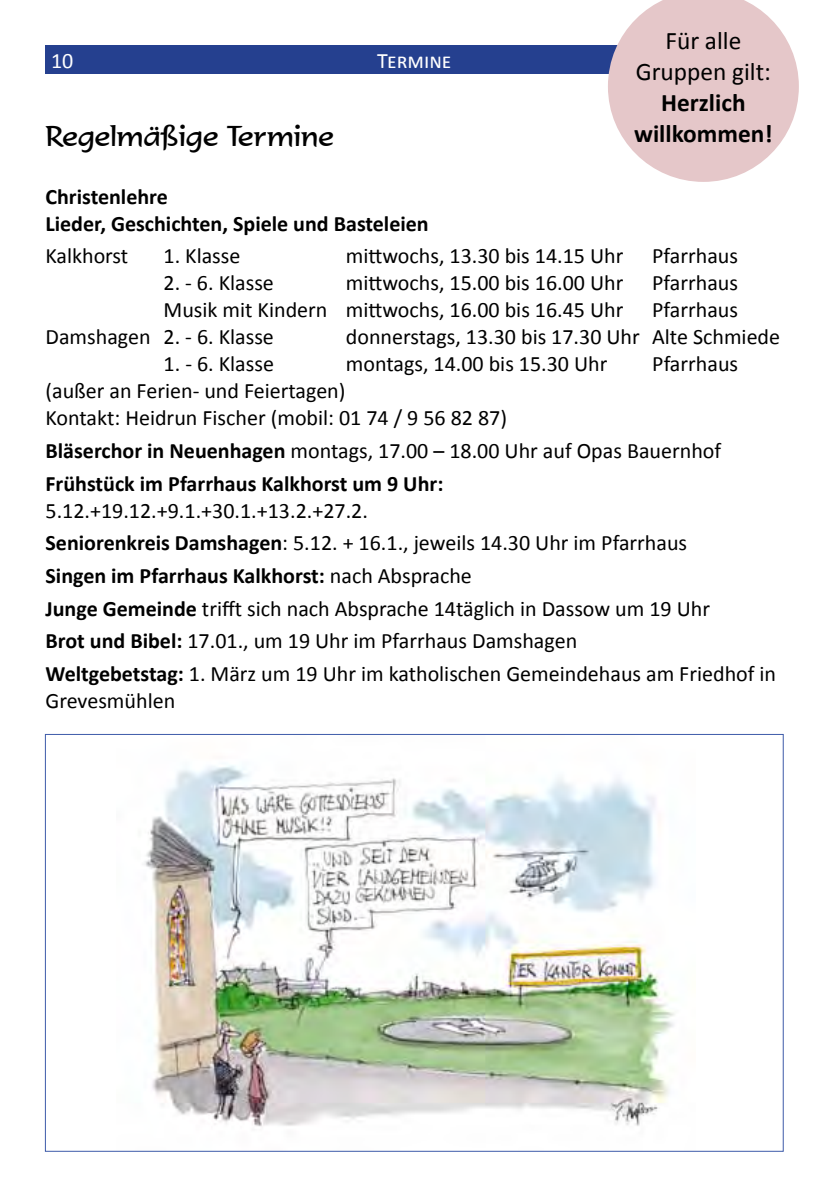
<style>
.page{position:relative;width:840px;height:1191px;background:#fff}
.page>*{position:absolute;margin:0;border:0;box-sizing:border-box;transform-origin:0 0}
.t1{font:28px "Formal 436 BT";color:#000}
.t2{font:25.2px/31px "Calibri";color:#000;text-align:center}
.t3{font:700 25.2px "Calibri";color:#000}
.t4{font:22px/32.6px "Calibri";color:#000}
.t5{font:700 22px/27px "Calibri";color:#000}
.t6{font:22px "Calibri";color:#fff}
.s1{font-weight:400}
.s2{font-weight:700}
</style>
<div class="page">
<div style="left:45px;top:45px;width:737px;height:29px;background:#25408f"></div>
<svg style="left:608px;top:0;width:190px;height:182px"></svg>
<img style="left:143px;top:765px;width:532px;height:362px">
<p class="t6" style="left:51px;top:47px;width:24px">10</p>
<p class="t6" style="left:377px;top:47px;width:76px">Termine</p>
<p class="t2" style="left:635px;top:24px;width:136px">Für alle<br>Gruppen gilt:</p>
<p class="t3" style="left:660px;top:87px;width:86px">Herzlich</p>
<p class="t1" style="left:45px;top:119px;width:290px">Regelmäßige Termine</p>
<p class="t3" style="left:634px;top:118px;width:140px">willkommen!</p>
<p class="t5" style="left:45px;top:182px;width:384px">Christenlehre<br>Lieder, Geschichten, Spiele und Basteleien</p>
<p class="t4" style="left:45px;top:239px;width:84px">Kalkhorst</p>
<p class="t4" style="left:163px;top:239px;width:78px">1. Klasse</p>
<p class="t4" style="left:345px;top:239px;width:279px">mittwochs, 13.30 bis 14.15 Uhr</p>
<p class="t4" style="left:651px;top:239px;width:87px">Pfarrhaus</p>
<p class="t4" style="left:163px;top:266px;width:112px">2. - 6. Klasse</p>
<p class="t4" style="left:345px;top:266px;width:279px">mittwochs, 15.00 bis 16.00 Uhr</p>
<p class="t4" style="left:651px;top:266px;width:87px">Pfarrhaus</p>
<p class="t4" style="left:163px;top:293px;width:461px">Musik mit Kindern mittwochs, 16.00 bis 16.45 Uhr</p>
<p class="t4" style="left:651px;top:293px;width:87px">Pfarrhaus</p>
<p class="t4" style="left:45px;top:320px;width:230px">Damshagen 2. - 6. Klasse</p>
<p class="t4" style="left:345px;top:320px;width:435px">donnerstags, 13.30 bis 17.30 Uhr Alte Schmiede</p>
<p class="t4" style="left:163px;top:347px;width:112px">1. - 6. Klasse</p>
<p class="t4" style="left:345px;top:347px;width:263px">montags, 14.00 bis 15.30 Uhr</p>
<p class="t4" style="left:651px;top:347px;width:87px">Pfarrhaus</p>
<p class="t4" style="left:45px;top:376px;width:462px;line-height:27px">(außer an Ferien- und Feiertagen)<br>Kontakt: Heidrun Fischer (mobil: 01 74 / 9 56 82 87)</p>
<p class="t5" style="left:45px;top:433px;width:676px;line-height:32.6px">Bläserchor in Neuenhagen <span class="s1">montags, 17.00 – 18.00 Uhr auf Opas Bauernhof<br></span>Frühstück im Pfarrhaus Kalkhorst um 9 Uhr:</p>
<p class="t4" style="left:45px;top:493px;width:731px">5.12.+19.12.+9.1.+30.1.+13.2.+27.2.<br><span class="s2">Seniorenkreis Damshagen</span>: 5.12. + 16.1., jeweils 14.30 Uhr im Pfarrhaus<br><span class="s2">Singen im Pfarrhaus Kalkhorst:</span> nach Absprache<br><span class="s2">Junge Gemeinde</span> trifft sich nach Absprache 14täglich in Dassow um 19 Uhr<br><span class="s2">Brot und Bibel:</span> 17.01., um 19 Uhr im Pfarrhaus Damshagen<br><span class="s2">Weltgebetstag:</span> 1. März um 19 Uhr im katholischen Gemeindehaus am Friedhof in</p>
<p class="t4" style="left:45px;top:683px;width:131px">Grevesmühlen</p>
</div>
